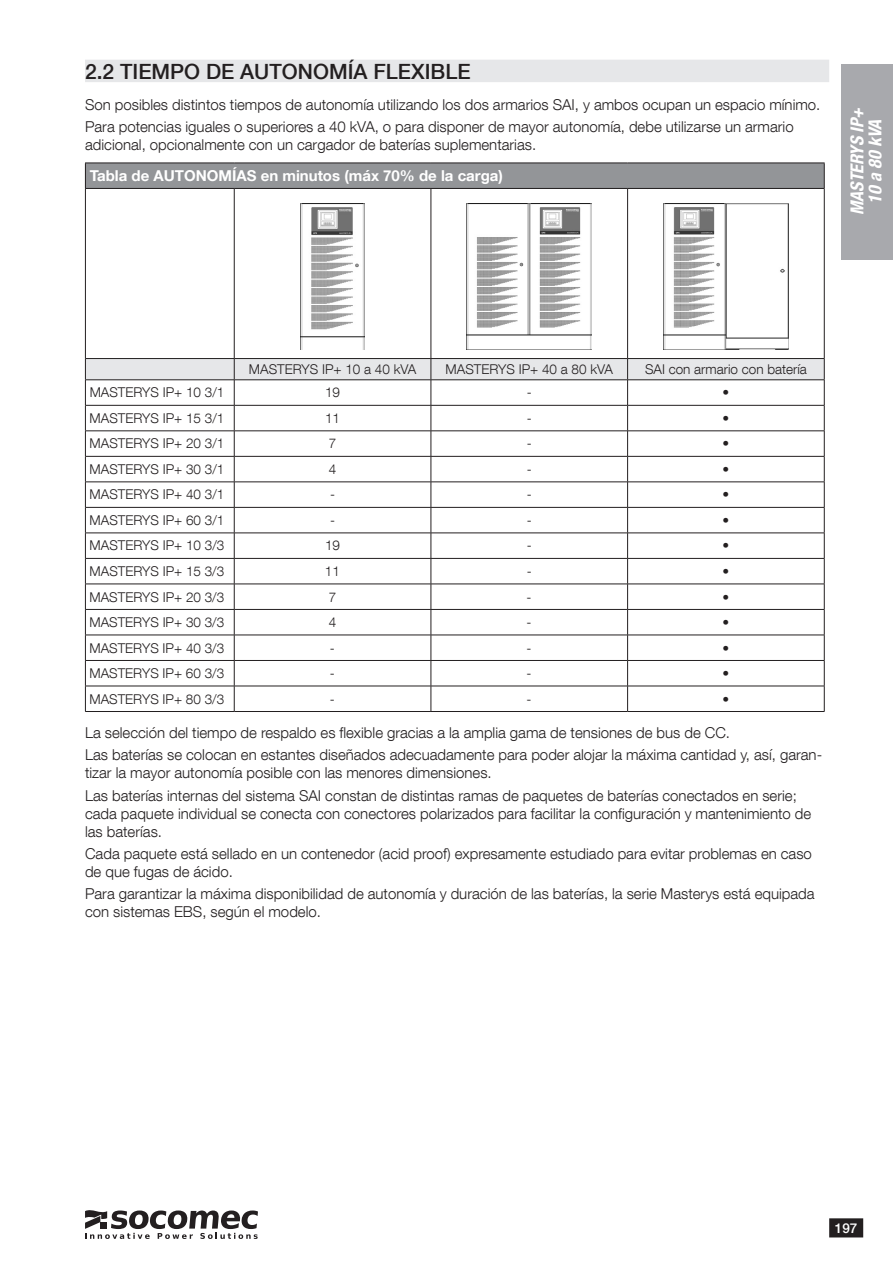
<style>
.page{position:relative;width:893px;height:1263px;background:#fff}
.page>*{position:absolute;margin:0;border:0;box-sizing:border-box;transform-origin:0 0}
.t1{font:500 21px "Helvetica Neue LT Com";color:#231f20}
.t2{font:italic 700 condensed 18px/18px "Helvetica Neue LT Com";color:#fff;text-align:center}
.t3{font:300 15px/22.2px "Helvetica Neue LT Com";color:#231f20}
.t4{font:700 15px "Helvetica Neue LT Com";color:#fff}
.t5{font:300 13.5px "Helvetica Neue LT Com";color:#231f20}
.t6{font:500 13.5px "Helvetica Neue LT Com";color:#fff}
</style>
<div class="page">
<div style="left:85px;top:60px;width:744px;height:22px;background:#e6e7e9"></div>
<div style="left:85px;top:163px;width:739px;height:25px;background:#939598"></div>
<hr style="left:85px;top:163px;width:149px;height:1px;background:#231f20">
<svg style="left:85px;top:163px;width:1px;height:25px"></svg>
<hr style="left:234px;top:163px;width:197px;height:1px;background:#231f20">
<hr style="left:431px;top:163px;width:197px;height:1px;background:#231f20">
<hr style="left:628px;top:163px;width:197px;height:1px;background:#231f20">
<svg style="left:824px;top:163px;width:1px;height:25px"></svg>
<hr style="left:85px;top:189px;width:1px;height:169px;background:#231f20">
<hr style="left:824px;top:189px;width:1px;height:169px;background:#231f20">
<hr style="left:85px;top:358px;width:149px;height:1px;background:#231f20">
<hr style="left:234px;top:358px;width:197px;height:1px;background:#231f20">
<hr style="left:431px;top:358px;width:197px;height:1px;background:#231f20">
<hr style="left:628px;top:358px;width:196px;height:1px;background:#231f20">
<hr style="left:234px;top:189px;width:1px;height:169px;background:#231f20">
<hr style="left:431px;top:189px;width:1px;height:169px;background:#231f20">
<hr style="left:627px;top:189px;width:1px;height:169px;background:#231f20">
<hr style="left:85px;top:711px;width:149px;height:1px;background:#231f20">
<hr style="left:234px;top:711px;width:197px;height:1px;background:#231f20">
<hr style="left:431px;top:711px;width:197px;height:1px;background:#231f20">
<hr style="left:628px;top:711px;width:196px;height:1px;background:#231f20">
<svg style="left:85px;top:359px;width:740px;height:352px"></svg>
<hr style="left:85px;top:188px;width:149px;height:1px;background:#231f20">
<hr style="left:234px;top:188px;width:197px;height:1px;background:#231f20">
<hr style="left:431px;top:188px;width:197px;height:1px;background:#231f20">
<hr style="left:628px;top:188px;width:196px;height:1px;background:#231f20">
<img style="left:301px;top:204px;width:64px;height:145px">
<img style="left:467px;top:204px;width:125px;height:145px">
<img style="left:663px;top:204px;width:126px;height:145px">
<div style="left:842px;top:64px;width:51px;height:195px;background:#a8a9ad"></div>
<svg style="left:85px;top:1210px;width:173px;height:29px"></svg>
<div style="left:100px;top:1222px;width:7px;height:7px;background:#231f20"></div>
<div style="left:830px;top:1219px;width:32px;height:18px;background:#231f20"></div>
<div style="left:829px;top:1218px;width:34px;height:19px;border:2px solid #231f20"></div>
<h1 class="t1" style="left:85px;top:59px;width:387px">2.2 TIEMPO DE AUTONOMÍA FLEXIBLE</h1>
<p class="t3" style="left:85px;top:93px;width:737px">Son posibles distintos tiempos de autonomía utilizando los dos armarios SAI, y ambos ocupan un espacio mínimo.<br>Para potencias iguales o superiores a 40 kVA, o para disponer de mayor autonomía, debe utilizarse un armario</p>
<p class="t3" style="left:85px;top:133px;width:453px">adicional, opcionalmente con un cargador de baterías suplementarias.</p>
<p class="t4" style="left:90px;top:166px;width:415px">Tabla de AUTONOMÍAS en minutos (máx 70% de la carga)</p>
<p class="t2" style="left:848px;top:215px;width:109px;rotate:-90deg">MASTERYS IP+<br>10 a 80 kVA</p>
<p class="t5" style="left:249px;top:361px;width:169px">MASTERYS IP+ 10 a 40 kVA</p>
<p class="t5" style="left:446px;top:361px;width:169px">MASTERYS IP+ 40 a 80 kVA</p>
<p class="t5" style="left:645px;top:361px;width:163px">SAI con armario con batería</p>
<p class="t5" style="left:90px;top:384px;width:136px">MASTERYS IP+ 10 3/1</p>
<p class="t5" style="left:325px;top:384px;width:17px">19</p>
<p class="t5" style="left:527px;top:384px;width:6px">-</p>
<p class="t5" style="left:722px;top:384px;width:8px">•</p>
<p class="t5" style="left:90px;top:410px;width:136px">MASTERYS IP+ 15 3/1</p>
<p class="t5" style="left:325px;top:410px;width:17px">11</p>
<p class="t5" style="left:527px;top:410px;width:6px">-</p>
<p class="t5" style="left:722px;top:410px;width:8px">•</p>
<p class="t5" style="left:90px;top:435px;width:136px">MASTERYS IP+ 20 3/1</p>
<p class="t5" style="left:329px;top:435px;width:9px">7</p>
<p class="t5" style="left:527px;top:435px;width:6px">-</p>
<p class="t5" style="left:722px;top:435px;width:8px">•</p>
<p class="t5" style="left:90px;top:461px;width:136px">MASTERYS IP+ 30 3/1</p>
<p class="t5" style="left:329px;top:461px;width:9px">4</p>
<p class="t5" style="left:527px;top:461px;width:6px">-</p>
<p class="t5" style="left:722px;top:461px;width:8px">•</p>
<p class="t5" style="left:90px;top:486px;width:136px">MASTERYS IP+ 40 3/1</p>
<p class="t5" style="left:330px;top:486px;width:6px">-</p>
<p class="t5" style="left:527px;top:486px;width:6px">-</p>
<p class="t5" style="left:722px;top:486px;width:8px">•</p>
<p class="t5" style="left:90px;top:512px;width:136px">MASTERYS IP+ 60 3/1</p>
<p class="t5" style="left:330px;top:512px;width:6px">-</p>
<p class="t5" style="left:527px;top:512px;width:6px">-</p>
<p class="t5" style="left:722px;top:512px;width:8px">•</p>
<p class="t5" style="left:90px;top:537px;width:136px">MASTERYS IP+ 10 3/3</p>
<p class="t5" style="left:325px;top:537px;width:17px">19</p>
<p class="t5" style="left:527px;top:537px;width:6px">-</p>
<p class="t5" style="left:722px;top:537px;width:8px">•</p>
<p class="t5" style="left:90px;top:563px;width:136px">MASTERYS IP+ 15 3/3</p>
<p class="t5" style="left:325px;top:563px;width:17px">11</p>
<p class="t5" style="left:527px;top:563px;width:6px">-</p>
<p class="t5" style="left:722px;top:563px;width:8px">•</p>
<p class="t5" style="left:90px;top:588px;width:136px">MASTERYS IP+ 20 3/3</p>
<p class="t5" style="left:329px;top:588px;width:9px">7</p>
<p class="t5" style="left:527px;top:588px;width:6px">-</p>
<p class="t5" style="left:722px;top:588px;width:8px">•</p>
<p class="t5" style="left:90px;top:614px;width:136px">MASTERYS IP+ 30 3/3</p>
<p class="t5" style="left:329px;top:614px;width:9px">4</p>
<p class="t5" style="left:527px;top:614px;width:6px">-</p>
<p class="t5" style="left:722px;top:614px;width:8px">•</p>
<p class="t5" style="left:90px;top:639px;width:136px">MASTERYS IP+ 40 3/3</p>
<p class="t5" style="left:330px;top:639px;width:6px">-</p>
<p class="t5" style="left:527px;top:639px;width:6px">-</p>
<p class="t5" style="left:722px;top:639px;width:8px">•</p>
<p class="t5" style="left:90px;top:665px;width:136px">MASTERYS IP+ 60 3/3</p>
<p class="t5" style="left:330px;top:665px;width:6px">-</p>
<p class="t5" style="left:527px;top:665px;width:6px">-</p>
<p class="t5" style="left:722px;top:665px;width:8px">•</p>
<p class="t5" style="left:90px;top:690px;width:136px">MASTERYS IP+ 80 3/3</p>
<p class="t5" style="left:330px;top:690px;width:6px">-</p>
<p class="t5" style="left:527px;top:690px;width:6px">-</p>
<p class="t5" style="left:722px;top:690px;width:8px">•</p>
<p class="t3" style="left:85px;top:721px;width:739px">La selección del tiempo de respaldo es flexible gracias a la amplia gama de tensiones de bus de CC.<br>Las baterías se colocan en estantes diseñados adecuadamente para poder alojar la máxima cantidad y, así, garan-</p>
<p class="t3" style="left:85px;top:762px;width:713px">tizar la mayor autonomía posible con las menores dimensiones.<br>Las baterías internas del sistema SAI constan de distintas ramas de paquetes de baterías conectados en serie;</p>
<p class="t3" style="left:85px;top:804px;width:728px;line-height:18px">cada paquete individual se conecta con conectores polarizados para facilitar la configuración y mantenimiento de las baterías.</p>
<p class="t3" style="left:85px;top:844px;width:728px;line-height:18px">Cada paquete está sellado en un contenedor (acid proof) expresamente estudiado para evitar problemas en caso de que fugas de ácido.</p>
<p class="t3" style="left:85px;top:884px;width:731px;line-height:18px">Para garantizar la máxima disponibilidad de autonomía y duración de las baterías, la serie Masterys está equipada con sistemas EBS, según el modelo.</p>
<p class="t6" style="left:835px;top:1220px;width:24px">197</p>
</div>
